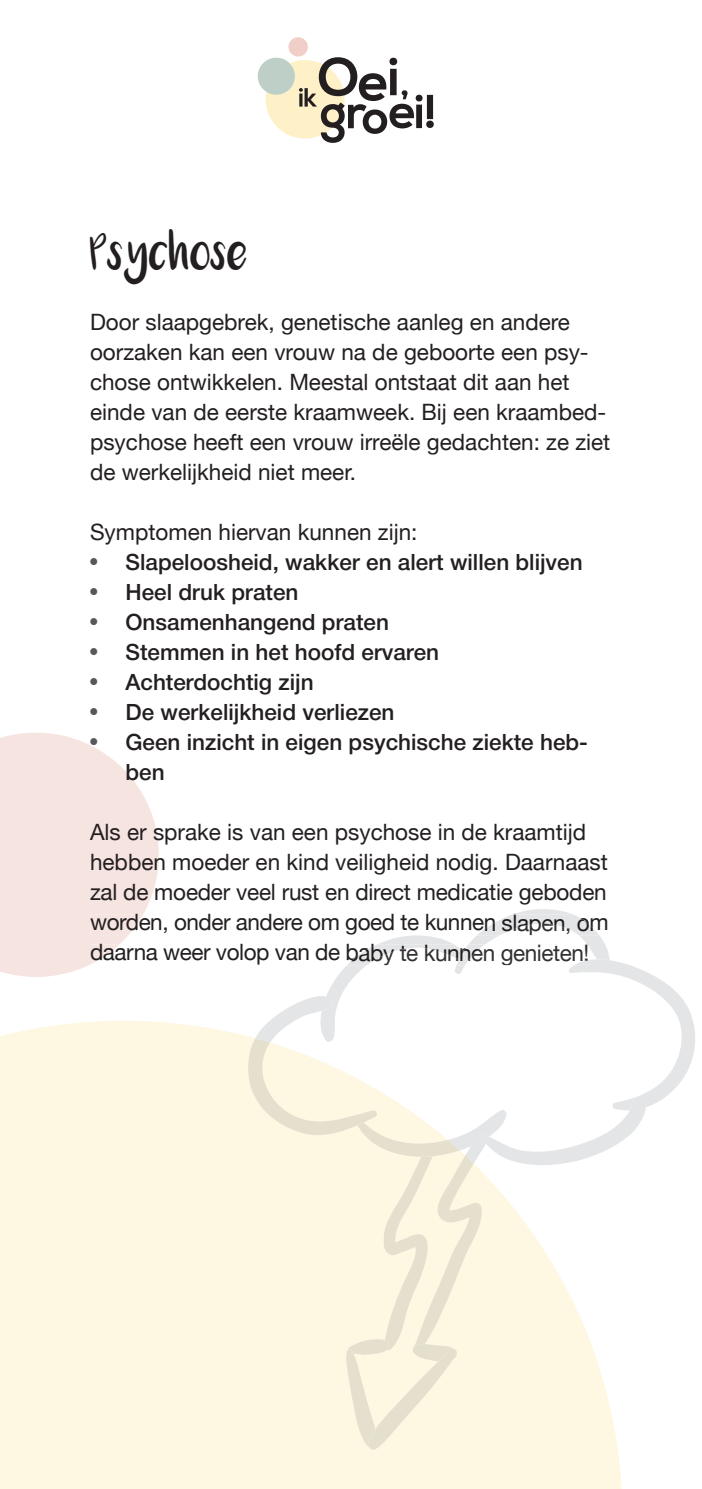
<style>
.page{position:relative;width:702px;height:1489px;background:#fff}
.page>*{position:absolute;margin:0;border:0;box-sizing:border-box;transform-origin:0 0}
.t1{font:27.5px "Luna";color:#231f20}
.t2{font:22.5px/30px "Helvetica Neue";color:#231f20}
.t3{font:500 22.5px/30px "Helvetica Neue Cyr";color:#231f20}
.s1{font-family:"Helvetica";font-weight:400;font-stretch:condensed;color:#57585a}
</style>
<div class="page">
<div style="left:0;top:1021px;width:621px;height:467px;background:#fef7e1"></div>
<svg style="left:0;top:732px;width:159px;height:244px"></svg>
<div style="left:265px;top:60px;width:79px;height:79px;background:#fef1c8;border-radius:50%"></div>
<svg style="left:299px;top:57px;width:135px;height:86px"></svg>
<div style="left:258px;top:58px;width:37px;height:37px;background:#becfc8;border-radius:50%"></div>
<div style="left:288px;top:37px;width:20px;height:20px;background:#efcfc8;border-radius:50%"></div>
<svg style="left:246px;top:909px;width:449px;height:540px"></svg>
<p class="t1" style="left:90px;top:244px;width:160px">Psychose</p>
<p class="t2" style="left:90px;top:308px;width:521px">Door slaapgebrek, genetische aanleg en andere oorzaken kan een vrouw na de geboorte een psy&shy;chose ontwikkelen. Meestal ontstaat dit aan het einde van de eerste kraamweek. Bij een kraambed&shy;psychose heeft een vrouw irreële gedachten: ze ziet de werkelijkheid niet meer.</p>
<p class="t2" style="left:90px;top:518px;width:329px">Symptomen hiervan kunnen zijn:</p>
<p class="t3" style="left:90px;top:547px;width:494px"><span class="s1">•</span> Slapeloosheid, wakker en alert willen blijven</p>
<p class="t3" style="left:90px;top:577px;width:210px"><span class="s1">•</span> Heel druk praten</p>
<p class="t3" style="left:90px;top:607px;width:300px"><span class="s1">•</span> Onsamenhangend praten</p>
<p class="t3" style="left:90px;top:637px;width:350px"><span class="s1">•</span> Stemmen in het hoofd ervaren</p>
<p class="t3" style="left:90px;top:667px;width:225px"><span class="s1">•</span> Achterdochtig zijn</p>
<p class="t3" style="left:90px;top:697px;width:306px"><span class="s1">•</span> De werkelijkheid verliezen</p>
<p class="t3" style="left:125px;top:727px;width:464px;text-indent:-35px"><span class="s1">•</span> Geen inzicht in eigen psychische ziekte heb&shy;ben</p>
<p class="t2" style="left:90px;top:818px;width:520px">Als er sprake is van een psychose in de kraamtijd hebben moeder en kind veiligheid nodig. Daarnaast zal de moeder veel rust en direct medicatie geboden worden, onder andere om goed te kunnen slapen, om daarna weer volop van de baby te kunnen genieten!</p>
</div>
